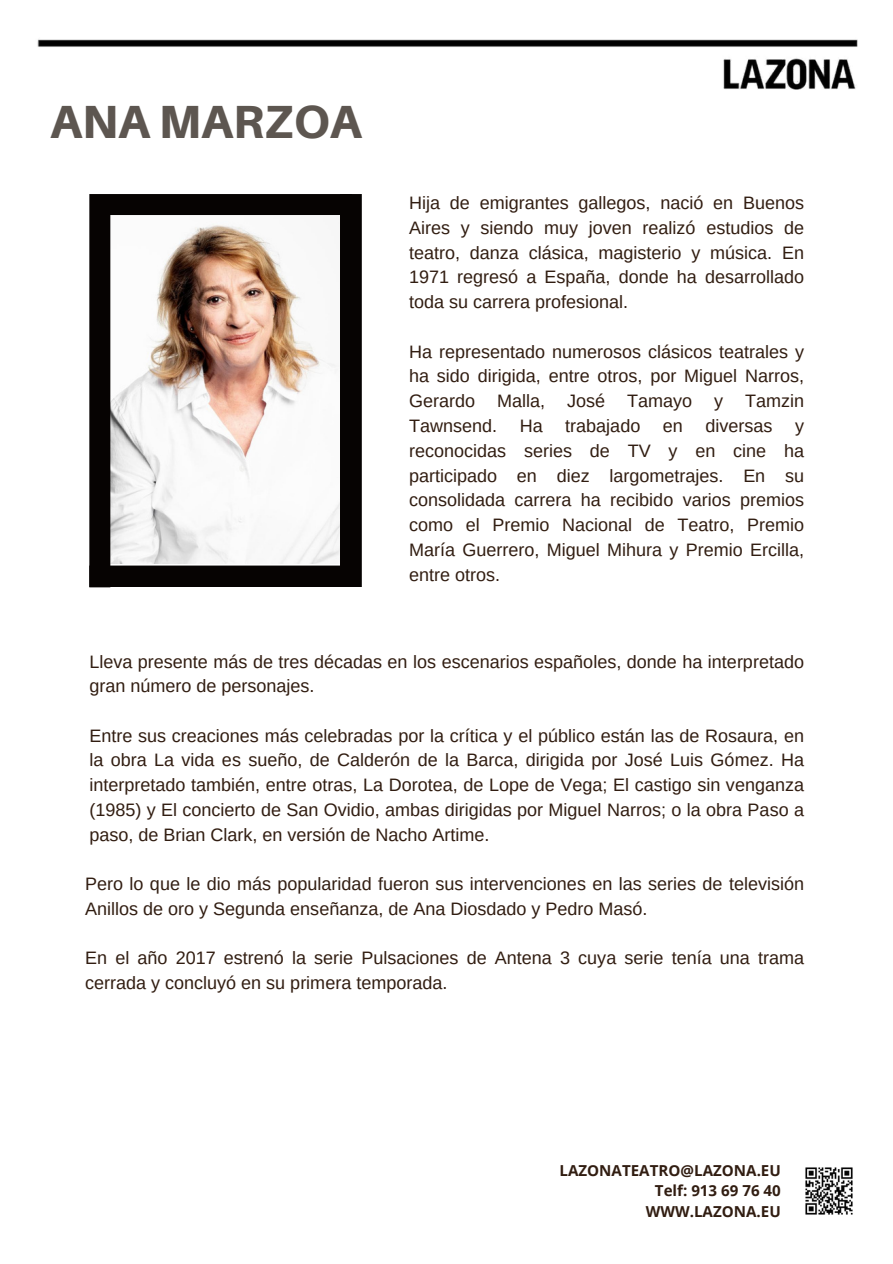
<style>
.page{position:relative;width:893px;height:1264px;background:#fff}
.page>*{position:absolute;margin:0;border:0;box-sizing:border-box;transform-origin:0 0}
.t1{font:800 46.5px "Aileron";color:#5d5650}
.t2{font:18px/24.8px "Arimo";color:#311d11;text-align:justify}
.t3{font:700 15.15px/20.4px "Open Sans";color:#311d11;text-align:right}
</style>
<div class="page">
<img style="left:37px;top:39px;width:820px;height:51px">
<svg style="left:352px;top:194px;width:10px;height:393px;background:#0a0706"></svg>
<svg style="left:89px;top:194px;width:263px;height:393px"></svg>
<img style="left:805px;top:1167px;width:48px;height:48px">
<h1 class="t1" style="left:50px;top:93px;width:313px">ANA MARZOA</h1>
<p class="t2" style="left:409px;top:190px;width:396px">Hija de emigrantes gallegos, nació en Buenos Aires y siendo muy joven realizó estudios de teatro, danza clásica, magisterio y música. En 1971 regresó a España, donde ha desarrollado toda su carrera profesional.</p>
<p class="t2" style="left:409px;top:339px;width:396px">Ha representado numerosos clásicos teatrales y ha sido dirigida, entre otros, por Miguel Narros, Gerardo Malla, José Tamayo y Tamzin Tawnsend.</p>
<p class="t2" style="left:519px;top:413px;width:25px">Ha</p>
<p class="t2" style="left:565px;top:413px;width:77px">trabajado</p>
<p class="t2" style="left:663px;top:413px;width:22px">en</p>
<p class="t2" style="left:705px;top:413px;width:69px">diversas</p>
<p class="t2" style="left:409px;top:413px;width:396px;text-indent:386px">y reconocidas series de TV y en cine ha participado en diez largometrajes. En su consolidada carrera ha recibido varios premios como el Premio Nacional de Teatro, Premio María Guerrero, Miguel Mihura y Premio Ercilla, entre otros.</p>
<p class="t2" style="left:89px;top:649px;width:716px">Lleva presente más de tres décadas en los escenarios españoles, donde ha interpretado gran número de personajes.</p>
<p class="t2" style="left:89px;top:723px;width:716px">Entre sus creaciones más celebradas por la crítica y el público están las de Rosaura, en la obra La vida es sueño, de Calderón de la Barca, dirigida por José Luis Gómez. Ha interpretado también, entre otras, La Dorotea, de Lope de Vega; El castigo sin venganza (1985) y El concierto de San Ovidio, ambas dirigidas por Miguel Narros; o la obra Paso a paso, de Brian Clark, en versión de Nacho Artime.</p>
<p class="t2" style="left:85px;top:871px;width:720px">Pero lo que le dio más popularidad fueron sus intervenciones en las series de televisión<br>Anillos de oro y Segunda enseñanza, de Ana Diosdado y Pedro Masó.</p>
<p class="t2" style="left:85px;top:945px;width:720px">En el año 2017 estrenó la serie Pulsaciones de Antena 3 cuya serie tenía una trama cerrada y concluyó en su primera temporada.</p>
<p class="t3" style="left:559px;top:1159px;width:223px">LAZONATEATRO@LAZONA.EU<br>Telf: 913 69 76 40<br>WWW.LAZONA.EU</p>
</div>
